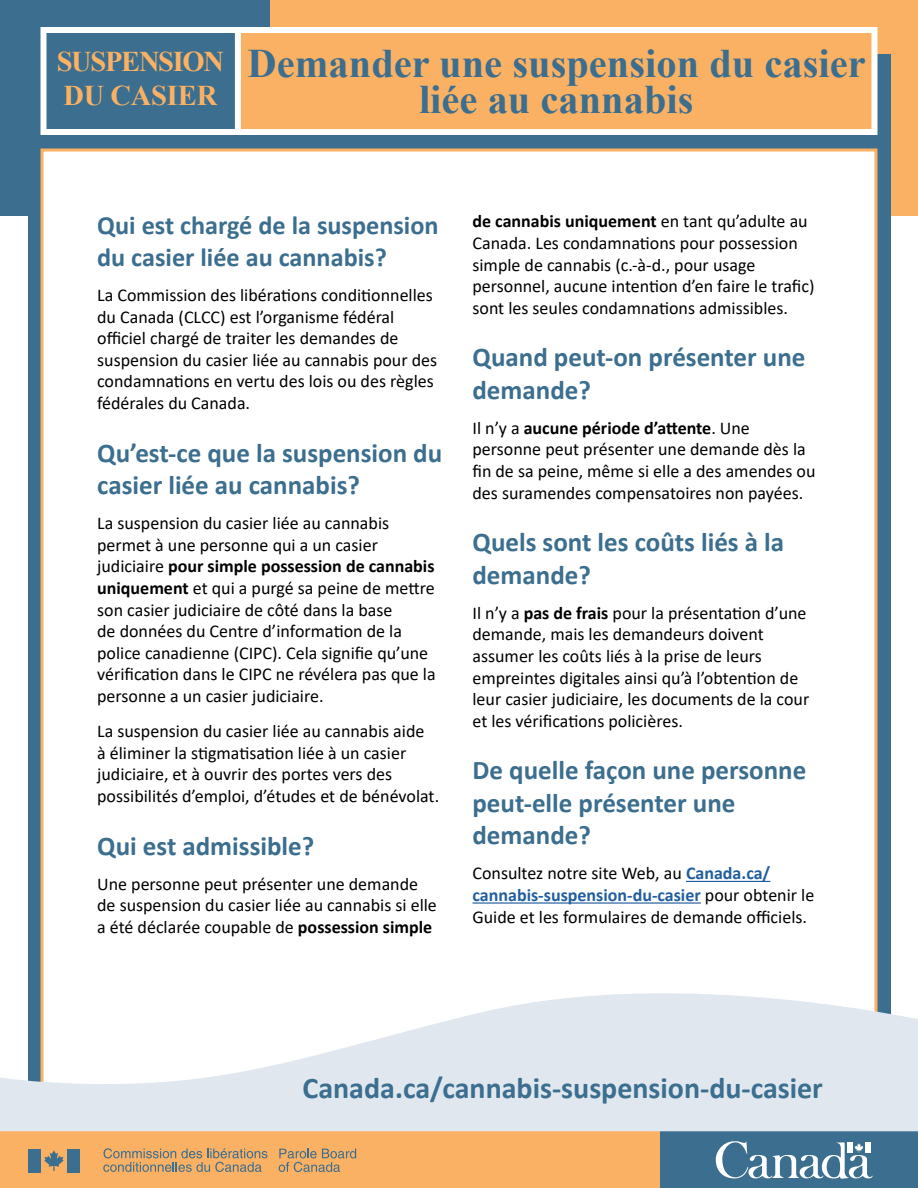
<style>
.page{position:relative;width:918px;height:1188px;background:#fff}
.page>*{position:absolute;margin:0;border:0;box-sizing:border-box;transform-origin:0 0}
.Documnet_Title{font:700 40.5px/36px "Times New Roman";color:#3b6e8f;text-align:center}
.URL_Bottom{font:700 30px "Calibri";color:#3b6e8f}
.Categorie{font:700 28.5px/34.2px "Times New Roman";letter-spacing:-.045em;color:#fbb163}
.Paragraph_Title{font:700 27px/32.4px "Calibri";color:#3b6e8f}
.Paragraph_Title-2{font:700 26.25px/32.4px "Calibri";color:#3b6e8f}
.Paragraph{font:18px/21.6px "Calibri";color:#000}
.s1{font-weight:700}
.s2{font-weight:700;color:#215e9e}
</style>
<div class="page">
<div style="left:0;top:0;width:918px;height:216px;background:#fbb163"></div>
<div style="left:28px;top:54px;width:863px;height:1072px;background:#3b6e8f"></div>
<div style="left:0;top:0;width:270px;height:216px;background:#3b6e8f"></div>
<div style="left:40px;top:148px;width:838px;height:963px;background:#fff;border:3px solid #fbb163"></div>
<div style="left:40px;top:27px;width:201px;height:108px;background:#3b6e8f;border:6px solid #fff"></div>
<div style="left:235px;top:27px;width:643px;height:108px;background:#fbb163;border:6px solid #fff"></div>
<div style="left:0;top:1098px;width:918px;height:90px;background:#fbb163"></div>
<div style="left:660px;top:1098px;width:258px;height:90px;background:#3b6e8f"></div>
<svg style="left:0;top:965px;width:918px;height:166px;fill:#e0e7ef"></svg>
<hr style="left:686px;top:881px;width:84px;height:1px;background:#215e9e">
<hr style="left:472px;top:902px;width:229px;height:2px;background:#215e9e">
<svg style="left:716px;top:1141px;width:157px;height:38px"></svg>
<svg style="left:44px;top:1150px;width:20px;height:21px"></svg>
<div style="left:29px;top:1149px;width:12px;height:23px;background:#3b6e8f"></div>
<div style="left:67px;top:1149px;width:12px;height:23px;background:#3b6e8f"></div>
<svg style="left:279px;top:1149px;width:77px;height:23px"></svg>
<svg style="left:103px;top:1148px;width:164px;height:24px"></svg>
<p class="Categorie" style="left:57px;top:44px;width:169px">SUSPENSION<br>DU CASIER</p>
<p class="Documnet_Title" style="left:248px;top:45px;width:620px">Demander une suspension du casier liée au cannabis</p>
<p class="Paragraph_Title-2" style="left:97px;top:208px;width:343px">Qui est chargé de la suspension du casier liée au cannabis?</p>
<p class="Paragraph" style="left:97px;top:284px;width:341px">La Commission des libérations conditionnelles du Canada (CLCC) est l’organisme fédéral officiel chargé de traiter les demandes de suspension du casier liée au cannabis pour des condamnations en vertu des lois ou des règles fédérales du Canada.</p>
<p class="Paragraph_Title" style="left:97px;top:436px;width:347px">Qu’est-ce que la suspension du casier liée au cannabis?</p>
<p class="Paragraph" style="left:97px;top:512px;width:340px">La suspension du casier liée au cannabis permet à une personne qui a un casier judiciaire <span class="s1">pour simple possession de cannabis uniquement</span> et qui a purgé sa peine de mettre son casier judiciaire de côté dans la base<br>de données du Centre d’information de la police canadienne (CIPC). Cela signifie qu’une vérification dans le CIPC ne révélera pas que la personne a un casier judiciaire.</p>
<p class="Paragraph" style="left:97px;top:720px;width:344px">La suspension du casier liée au cannabis aide<br>à éliminer la stigmatisation liée à un casier judiciaire, et à ouvrir des portes vers des possibilités d’emploi, d’études et de bénévolat.</p>
<p class="Paragraph_Title" style="left:97px;top:829px;width:219px">Qui est admissible?</p>
<p class="Paragraph" style="left:97px;top:872px;width:341px">Une personne peut présenter une demande de suspension du casier liée au cannabis si elle a été déclarée coupable de <span class="s1">possession simple</span></p>
<p class="Paragraph" style="left:472px;top:210px;width:343px"><span class="s1">de cannabis uniquement</span> en tant qu’adulte au Canada. Les condamnations pour possession simple de cannabis (c.-à-d., pour usage personnel, aucune intention d’en faire le trafic) sont les seules condamnations admissibles.</p>
<p class="Paragraph_Title" style="left:472px;top:341px;width:334px">Quand peut-on présenter une demande?</p>
<p class="Paragraph" style="left:472px;top:417px;width:345px">Il n’y a <span class="s1">aucune période d’attente</span>. Une personne peut présenter une demande dès la fin de sa peine, même si elle a des amendes ou des suramendes compensatoires non payées.</p>
<p class="Paragraph_Title" style="left:472px;top:526px;width:313px">Quels sont les coûts liés à la demande?</p>
<p class="Paragraph" style="left:472px;top:602px;width:338px">Il n’y a <span class="s1">pas de frais</span> pour la présentation d’une demande, mais les demandeurs doivent assumer les coûts liés à la prise de leurs empreintes digitales ainsi qu’à l’obtention de leur casier judiciaire, les documents de la cour et les vérifications policières.</p>
<p class="Paragraph_Title" style="left:472px;top:754px;width:335px">De quelle façon une personne peut-elle présenter une demande?</p>
<p class="Paragraph" style="left:472px;top:862px;width:343px">Consultez notre site Web, au <span class="s2">Canada.ca/ cannabis-suspension-du-casier</span> pour obtenir le<br>Guide et les formulaires de demande officiels.</p>
<p class="URL_Bottom" style="left:303px;top:1067px;width:522px">Canada.ca/cannabis-suspension-du-casier</p>
</div>
